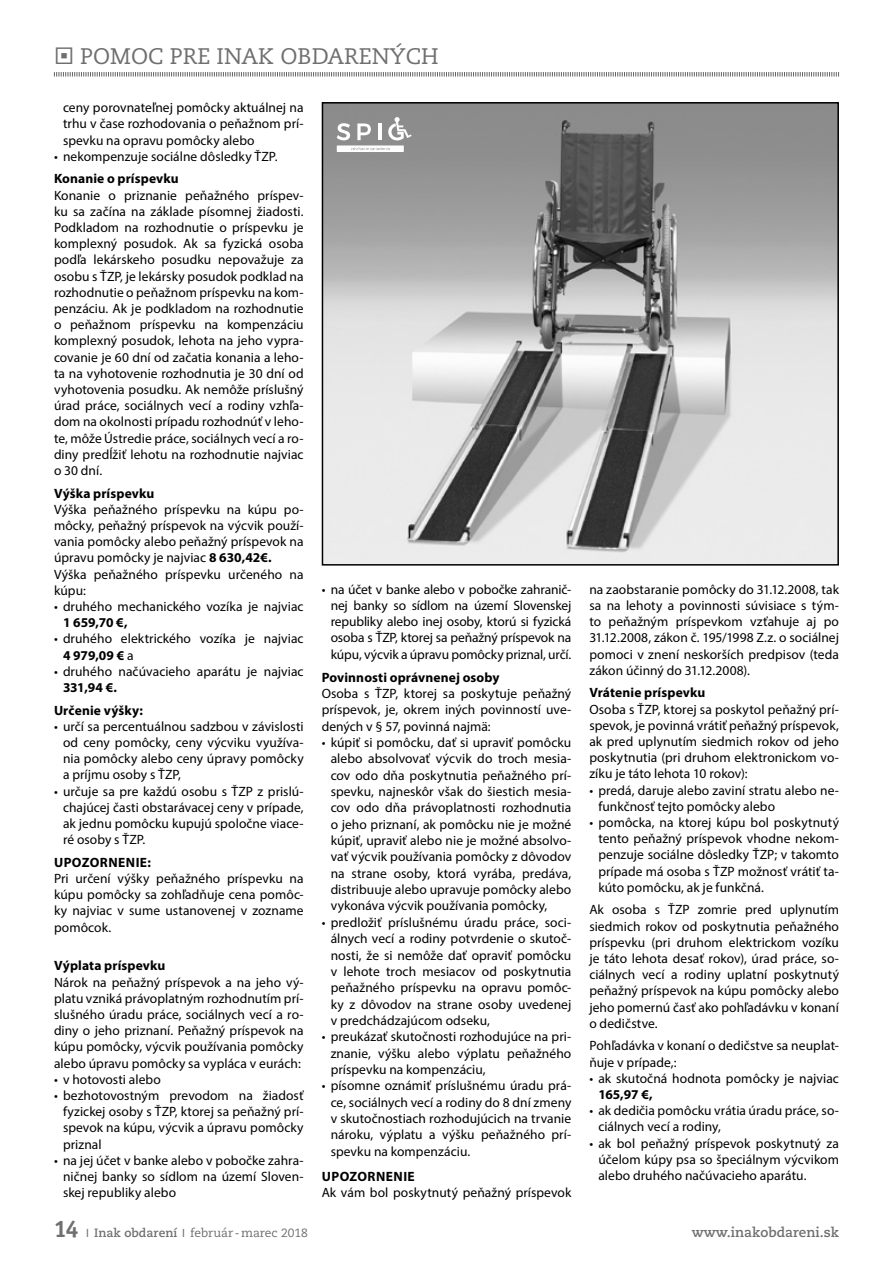
<style>
.page{position:relative;width:893px;height:1263px;background:#fff}
.page>*{position:absolute;margin:0;border:0;box-sizing:border-box;transform-origin:0 0}
.t1{font:22.5px "Caecilia LT Pro 55 Roman";color:#706f6f}
.t2{font:13.5px/16.2px "Myriad Pro";letter-spacing:.005em;color:#000;text-align:justify}
.t3{font:700 13.5px/22.5px "Myriad Pro";letter-spacing:.01em;color:#000}
.t4{font:700 13.5px "Myriad Pro";letter-spacing:.035em;color:#000}
.t5{font:700 13.5px "Caecilia LT Pro 75";color:#706f6f}
.t6{font:12px "Caecilia LT Pro 55 Roman";color:#706f6f}
.s1{font-weight:700}
.s2{font-family:"Officina San Itc TEE";font-weight:700;font-size:24px}
.s3{font-family:"Myriad Pro"}
.s4{font-family:"Caecilia LT Pro 75";font-weight:700}
</style>
<div class="page">
<svg style="left:54px;top:72px;width:785px;height:5px"></svg>
<img style="left:325px;top:105px;width:511px;height:458px">
<div style="left:322px;top:102px;width:517px;height:464px;border:2px solid #000"></div>
<svg style="left:337px;top:117px;width:75px;height:35px"></svg>
<h1 class="t1" style="left:54px;top:41px;width:386px">◻ POMOC PRE INAK OBDARENÝCH</h1>
<p class="t2" style="left:63px;top:99px;width:242px">ceny porovnateľnej pomôcky aktuálnej na trhu v čase rozhodovania o peňažnom prí&shy;spevku na opravu pomôcky alebo</p>
<p class="t2" style="left:54px;top:148px;width:225px">• nekompenzuje sociálne dôsledky ŤZP.</p>
<p class="t3" style="left:54px;top:167px;width:126px">Konanie o príspevku</p>
<p class="t2" style="left:54px;top:187px;width:251px">Konanie o priznanie peňažného príspev&shy;ku sa začína na základe písomnej žiadosti.<br>Podkladom na rozhodnutie o príspevku je komplexný posudok. Ak sa fyzická osoba podľa lekárskeho posudku nepovažuje za osobu s ŤZP, je lekársky posudok podklad na rozhodnutie o peňažnom príspevku na kom&shy;penzáciu. Ak je podkladom na rozhodnutie o peňažnom príspevku na kompenzáciu komplexný posudok, lehota na jeho vypra&shy;covanie je 60 dní od začatia konania a leho&shy;ta na vyhotovenie rozhodnutia je 30 dní od vyhotovenia posudku. Ak nemôže príslušný úrad práce, sociálnych vecí a rodiny vzhľa&shy;dom na okolnosti prípadu rozhodnúť v leho&shy;te, môže Ústredie práce, sociálnych vecí a ro&shy;diny predĺžiť lehotu na rozhodnutie najviac o 30 dní.</p>
<p class="t3" style="left:54px;top:481px;width:102px">Výška príspevku</p>
<p class="t2" style="left:54px;top:501px;width:251px;text-align:left">Výška peňažného príspevku na kúpu po&shy;môcky, peňažný príspevok na výcvik použí&shy;vania pomôcky alebo peňažný príspevok na úpravu pomôcky je najviac <span class="s1">8 630,42€.<br></span>Výška peňažného príspevku určeného na kúpu:</p>
<p class="t2" style="left:54px;top:598px;width:251px">• druhého mechanického vozíka je najviac</p>
<p class="t3" style="left:63px;top:611px;width:66px">1 659,70 €,</p>
<p class="t2" style="left:63px;top:630px;width:242px;text-indent:-9px">• druhého elektrického vozíka je najviac<br><span class="s1">4 979,09 €</span> a</p>
<p class="t2" style="left:54px;top:663px;width:251px">• druhého načúvacieho aparátu je najviac</p>
<p class="t3" style="left:54px;top:676px;width:91px;text-indent:9px">331,94 €.<br>Určenie výšky:</p>
<p class="t2" style="left:63px;top:718px;width:242px;text-indent:-9px">• určí sa percentuálnou sadzbou v závislosti od ceny pomôcky, ceny výcviku využíva&shy;nia pomôcky alebo ceny úpravy pomôcky a príjmu osoby s ŤZP,</p>
<p class="t2" style="left:63px;top:783px;width:242px;text-indent:-9px">• určuje sa pre každú osobu s ŤZP z prislú&shy;chajúcej časti obstarávacej ceny v prípade, ak jednu pomôcku kupujú spoločne viace&shy;ré osoby s ŤZP.</p>
<p class="t4" style="left:54px;top:853px;width:98px">Upozornenie:</p>
<p class="t2" style="left:54px;top:870px;width:251px">Pri určení výšky peňažného príspevku na kúpu pomôcky sa zohľadňuje cena pomôc&shy;ky najviac v sume ustanovenej v zozname pomôcok.</p>
<p class="t3" style="left:54px;top:954px;width:113px">Výplata príspevku</p>
<p class="t2" style="left:54px;top:974px;width:251px">Nárok na peňažný príspevok a na jeho vý&shy;platu vzniká právoplatným rozhodnutím prí&shy;slušného úradu práce, sociálnych vecí a ro&shy;diny o jeho priznaní. Peňažný príspevok na kúpu pomôcky, výcvik používania pomôcky alebo úpravu pomôcky sa vypláca v eurách:</p>
<p class="t2" style="left:54px;top:1071px;width:108px">• v hotovosti alebo</p>
<p class="t2" style="left:63px;top:1087px;width:242px;text-indent:-9px">• bezhotovostným prevodom na žiadosť fyzickej osoby s ŤZP, ktorej sa peňažný prí&shy;spevok na kúpu, výcvik a úpravu pomôcky priznal</p>
<p class="t2" style="left:63px;top:1152px;width:242px;text-indent:-9px">• na jej účet v banke alebo v pobočke zahra&shy;ničnej banky so sídlom na území Sloven&shy;skej republiky alebo</p>
<p class="t2" style="left:331px;top:581px;width:242px;text-indent:-9px">• na účet v banke alebo v pobočke zahranič&shy;nej banky so sídlom na území Slovenskej republiky alebo inej osoby, ktorú si fyzická osoba s ŤZP, ktorej sa peňažný príspevok na kúpu, výcvik a úpravu pomôcky priznal, určí.</p>
<p class="t3" style="left:322px;top:665px;width:179px">Povinnosti oprávnenej osoby</p>
<p class="t2" style="left:322px;top:685px;width:251px">Osoba s ŤZP, ktorej sa poskytuje peňažný príspevok, je, okrem iných povinností uve&shy;dených v § 57, povinná najmä:</p>
<p class="t2" style="left:331px;top:734px;width:242px;text-indent:-9px">• kúpiť si pomôcku, dať si upraviť pomôcku alebo absolvovať výcvik do troch mesia&shy;cov odo dňa poskytnutia peňažného prí&shy;spevku, najneskôr však do šiestich mesia&shy;cov odo dňa právoplatnosti rozhodnutia o jeho priznaní, ak pomôcku nie je možné kúpiť, upraviť alebo nie je možné absolvo&shy;vať výcvik používania pomôcky z dôvodov na strane osoby, ktorá vyrába, predáva, distribuuje alebo upravuje pomôcky alebo vykonáva výcvik používania pomôcky,</p>
<p class="t2" style="left:331px;top:914px;width:242px;text-indent:-9px">• predložiť príslušnému úradu práce, soci&shy;álnych vecí a rodiny potvrdenie o skutoč&shy;nosti, že si nemôže dať opraviť pomôcku v lehote troch mesiacov od poskytnutia peňažného príspevku na opravu pomôc&shy;ky z dôvodov na strane osoby uvedenej v predchádzajúcom odseku,</p>
<p class="t2" style="left:331px;top:1028px;width:242px;text-indent:-9px">• preukázať skutočnosti rozhodujúce na pri&shy;znanie, výšku alebo výplatu peňažného príspevku na kompenzáciu,</p>
<p class="t2" style="left:331px;top:1077px;width:242px;text-indent:-9px">• písomne oznámiť príslušnému úradu prá&shy;ce, sociálnych vecí a rodiny do 8 dní zmeny v skutočnostiach rozhodujúcich na trvanie nároku, výplatu a výšku peňažného prí&shy;spevku na kompenzáciu.</p>
<p class="t4" style="left:322px;top:1167px;width:95px">Upozornenie</p>
<p class="t2" style="left:322px;top:1184px;width:251px">Ak vám bol poskytnutý peňažný príspevok</p>
<p class="t2" style="left:589px;top:581px;width:251px">na zaobstaranie pomôcky do 31.12.2008, tak sa na lehoty a povinnosti súvisiace s tým&shy;to peňažným príspevkom vzťahuje aj po 31.12.2008, zákon č. 195/1998 Z.z. o sociálnej pomoci v znení neskorších predpisov (teda zákon účinný do 31.12.2008).</p>
<p class="t3" style="left:589px;top:681px;width:118px">Vrátenie príspevku</p>
<p class="t2" style="left:589px;top:701px;width:251px">Osoba s ŤZP, ktorej sa poskytol peňažný prí&shy;spevok, je povinná vrátiť peňažný príspevok, ak pred uplynutím siedmich rokov od jeho poskytnutia (pri druhom elektronickom vo&shy;zíku je táto lehota 10 rokov):</p>
<p class="t2" style="left:598px;top:782px;width:242px;text-indent:-9px">• predá, daruje alebo zaviní stratu alebo ne&shy;funkčnosť tejto pomôcky alebo</p>
<p class="t2" style="left:598px;top:814px;width:242px;text-indent:-9px">• pomôcka, na ktorej kúpu bol poskytnutý tento peňažný príspevok vhodne nekom&shy;penzuje sociálne dôsledky ŤZP; v takomto prípade má osoba s ŤZP možnosť vrátiť ta&shy;kúto pomôcku, ak je funkčná.</p>
<p class="t2" style="left:589px;top:901px;width:251px">Ak osoba s ŤZP zomrie pred uplynutím siedmich rokov od poskytnutia peňažného príspevku (pri druhom elektrickom vozíku je táto lehota desať rokov), úrad práce, so&shy;ciálnych vecí a rodiny uplatní poskytnutý peňažný príspevok na kúpu pomôcky alebo jeho pomernú časť ako pohľadávku v konaní o dedičstve.</p>
<p class="t2" style="left:589px;top:1037px;width:251px">Pohľadávka v konaní o dedičstve sa neuplat&shy;ňuje v prípade,:</p>
<p class="t2" style="left:589px;top:1070px;width:251px">• ak skutočná hodnota pomôcky je najviac</p>
<p class="t3" style="left:598px;top:1083px;width:56px">165,97 €,</p>
<p class="t2" style="left:598px;top:1102px;width:242px;text-indent:-9px">• ak dedičia pomôcku vrátia úradu práce, so&shy;ciálnych vecí a rodiny,</p>
<p class="t2" style="left:598px;top:1135px;width:242px;text-indent:-9px">• ak bol peňažný príspevok poskytnutý za účelom kúpy psa so špeciálnym výcvikom alebo druhého načúvacieho aparátu.</p>
<p class="t6" style="left:54px;top:1225px;width:255px"><span class="s2">14</span> <span class="s3">I</span> <span class="s4">Inak obdarení</span> <span class="s3">I</span> FEBRUÁR -MAREC 2018</p>
<p class="t5" style="left:692px;top:1223px;width:149px">www.inakobdareni.sk</p>
</div>
